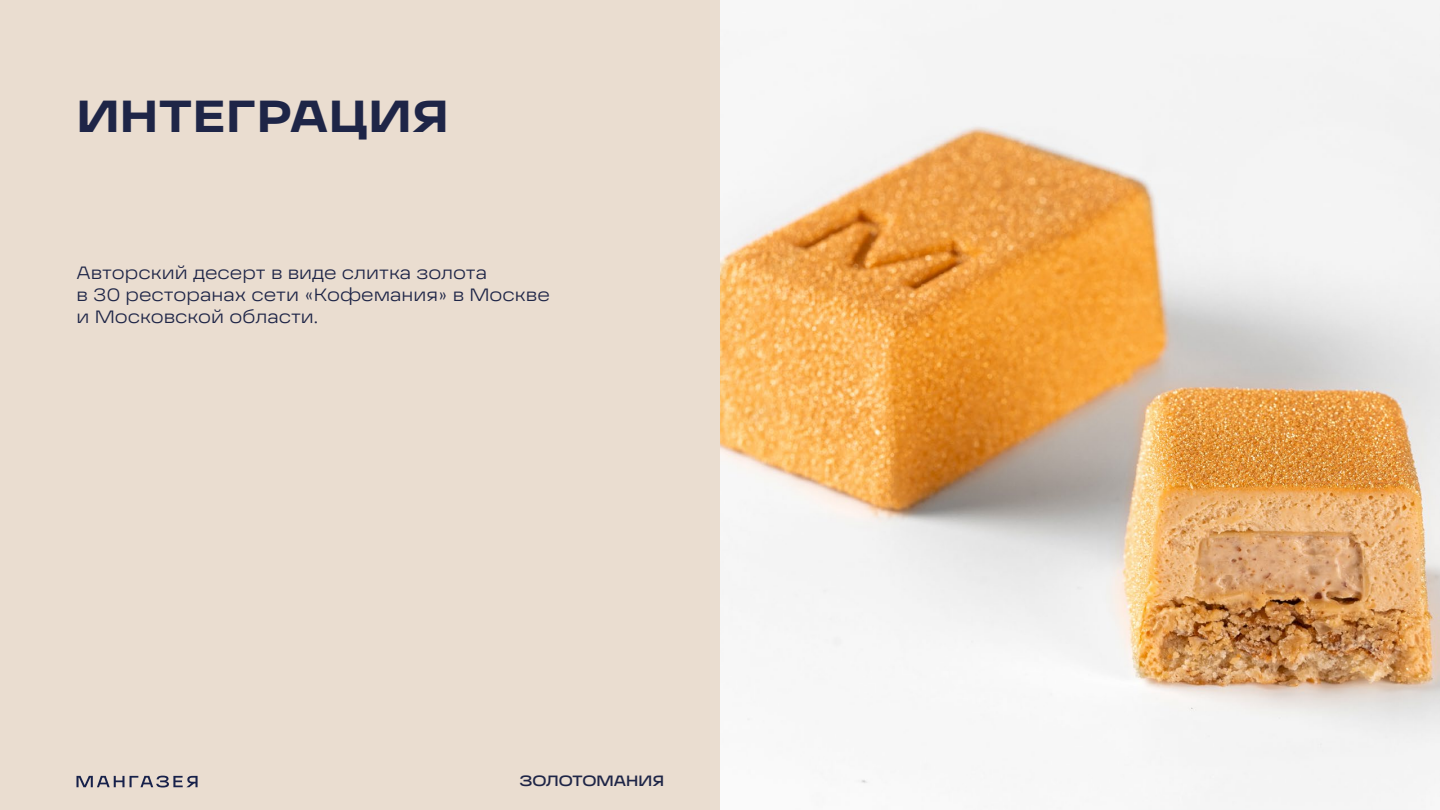
<style>
.page{position:relative;width:1440px;height:810px;background:#eaddd0}
.page>*{position:absolute;margin:0;border:0;box-sizing:border-box;transform-origin:0 0}
.t1{font:700 45px "Grandis Extended";letter-spacing:.015em;color:#1e2547}
.t2{font:300 18px/21.6px "Grandis Extended";color:#1e2547}
.t3{font:500 15px "Grandis Extended";color:#1e2547}
</style>
<div class="page">
<svg style="left:76px;top:776px;width:122px;height:12px"></svg>
<img style="left:720px;top:0;width:720px;height:810px">
<h1 class="t1" style="left:77px;top:87px;width:373px">ИНТЕГРАЦИЯ</h1>
<p class="t2" style="left:76px;top:262px;width:475px">Авторский десерт в виде слитка золота<br>в 30 ресторанах сети «Кофемания» в Москве и Московской области.</p>
<p class="t3" style="left:519px;top:771px;width:146px">ЗОЛОТОМАНИЯ</p>
</div>
